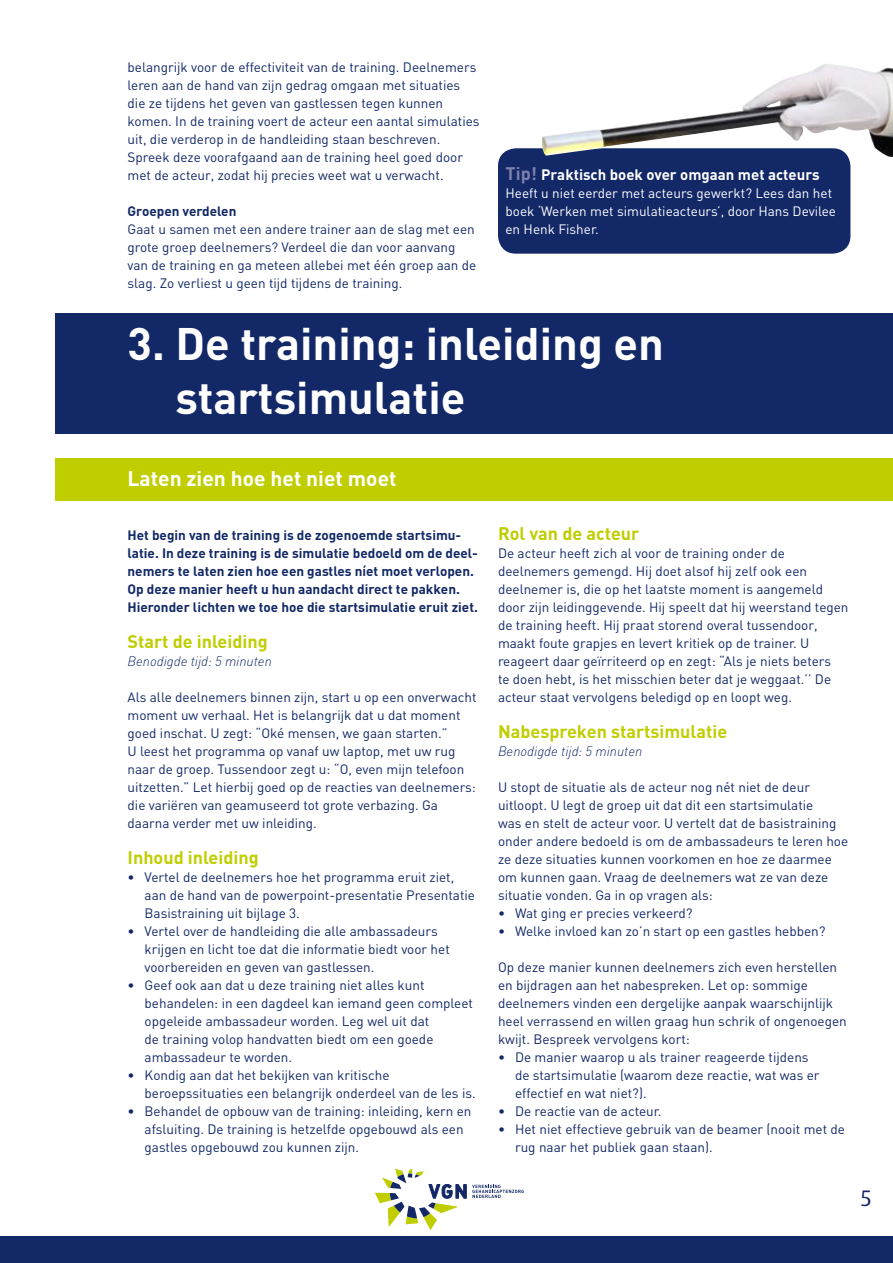
<style>
.page{position:relative;width:893px;height:1263px;background:#fff}
.page>*{position:absolute;margin:0;border:0;box-sizing:border-box;transform-origin:0 0}
.t1{font:700 45px/54px "DIN";color:#fff}
.t2{font:22.5px "Dax";color:#122867}
.t3{font:700 21px "DIN";color:#fff}
.t4{font:700 18px "DIN";color:#c0ce00}
.t5{font:700 15px "DIN";color:#fff}
.t6{font:13.5px/18px "DIN";color:#122867}
.t7{font:700 13.5px/18px "DIN";color:#122867}
.t8{font:13.5px/18px "DIN";color:#fff}
.t9{font:italic 300 13.5px "DIN";color:#122867}
.s1{font-size:18px;color:#7d80ac}
</style>
<div class="page">
<div style="left:498px;top:148px;width:352px;height:106px;background:#122867;border-radius:18px"></div>
<div style="left:55px;top:314px;width:838px;height:120px;background:#122867"></div>
<div style="left:55px;top:458px;width:838px;height:43px;background:#c0ce00"></div>
<img style="left:540px;top:64px;width:353px;height:93px">
<svg style="left:472px;top:1185px;width:52px;height:13px"></svg>
<svg style="left:375px;top:1168px;width:91px;height:62px"></svg>
<div style="left:0;top:1236px;width:893px;height:27px;background:#122867"></div>
<p class="t6" style="left:128px;top:58px;width:353px">belangrijk voor de effectiviteit van de training. Deelnemers leren aan de hand van zijn gedrag omgaan met situaties die ze tijdens het geven van gastlessen tegen kunnen komen. In de training voert de acteur een aantal simulaties uit, die verderop in de handleiding staan beschreven.<br>Spreek deze voorafgaand aan de training heel goed door met de acteur, zodat hij precies weet wat u verwacht.</p>
<p class="t7" style="left:128px;top:201px;width:110px">Groepen verdelen</p>
<p class="t6" style="left:128px;top:220px;width:350px">Gaat u samen met een andere trainer aan de slag met een grote groep deelnemers? Verdeel die dan voor aanvang van de training en ga meteen allebei met één groep aan de slag. Zo verliest u geen tijd tijdens de training.</p>
<p class="t5" style="left:505px;top:165px;width:316px"><span class="s1">Tip!</span> Praktisch boek over omgaan met acteurs</p>
<p class="t8" style="left:505px;top:184px;width:332px">Heeft u niet eerder met acteurs gewerkt? Lees dan het boek ‘Werken met simulatieacteurs’, door Hans Devilee en Henk Fisher.</p>
<h1 class="t1" style="left:176px;top:315px;width:490px;text-indent:-48px">3. De training: inleiding en startsimulatie</h1>
<h3 class="t3" style="left:128px;top:465px;width:270px">Laten zien hoe het niet moet</h3>
<p class="t7" style="left:128px;top:526px;width:352px">Het begin van de training is de zogenoemde startsimu&shy;latie. In deze training is de simulatie bedoeld om de deel&shy;nemers te laten zien hoe een gastles níet moet verlopen.<br>Op deze manier heeft u hun aandacht direct te pakken.<br>Hieronder lichten we toe hoe die startsimulatie eruit ziet.</p>
<h3 class="t4" style="left:128px;top:630px;width:142px">Start de inleiding</h3>
<p class="t9" style="left:128px;top:653px;width:146px">Benodigde tijd: 5 minuten</p>
<p class="t6" style="left:128px;top:688px;width:350px">Als alle deelnemers binnen zijn, start u op een onverwacht moment uw verhaal. Het is belangrijk dat u dat moment goed inschat. U zegt: “Oké mensen, we gaan starten.”<br>U leest het programma op vanaf uw laptop, met uw rug naar de groep. Tussendoor zegt u: “O, even mijn telefoon uitzetten.” Let hierbij goed op de reacties van deelnemers: die variëren van geamuseerd tot grote verbazing. Ga daarna verder met uw inleiding.</p>
<h3 class="t4" style="left:128px;top:846px;width:133px">Inhoud inleiding</h3>
<p class="t6" style="left:145px;top:868px;width:332px;text-indent:-17px">• Vertel de deelnemers hoe het programma eruit ziet, aan de hand van de powerpoint-presentatie Presentatie<br>Basistraining uit bijlage 3.</p>
<p class="t6" style="left:145px;top:922px;width:307px;text-indent:-17px">• Vertel over de handleiding die alle ambassadeurs krijgen en licht toe dat die informatie biedt voor het voorbereiden en geven van gastlessen.</p>
<p class="t6" style="left:145px;top:976px;width:330px;text-indent:-17px">• Geef ook aan dat u deze training niet alles kunt behandelen: in een dagdeel kan iemand geen compleet opgeleide ambassadeur worden. Leg wel uit dat<br>de training volop handvatten biedt om een goede ambassadeur te worden.</p>
<p class="t6" style="left:145px;top:1066px;width:333px;text-indent:-17px">• Kondig aan dat het bekijken van kritische beroepssituaties een belangrijk onderdeel van de les is.</p>
<p class="t6" style="left:145px;top:1102px;width:328px;text-indent:-17px">• Behandel de opbouw van de training: inleiding, kern en afsluiting. De training is hetzelfde opgebouwd als een gastles opgebouwd zou kunnen zijn.</p>
<h3 class="t4" style="left:498px;top:522px;width:143px">Rol van de acteur</h3>
<p class="t6" style="left:498px;top:544px;width:352px">De acteur heeft zich al voor de training onder de deelnemers gemengd. Hij doet alsof hij zelf ook een deelnemer is, die op het laatste moment is aangemeld door zijn leidinggevende. Hij speelt dat hij weerstand tegen de training heeft. Hij praat storend overal tussendoor, maakt foute grapjes en levert kritiek op de trainer. U reageert daar geïrriteerd op en zegt: “Als je niets beters<br>te doen hebt, is het misschien beter dat je weggaat.’’ De acteur staat vervolgens beledigd op en loopt weg.</p>
<h3 class="t4" style="left:498px;top:720px;width:231px">Nabespreken startsimulatie</h3>
<p class="t9" style="left:498px;top:743px;width:146px">Benodigde tijd: 5 minuten</p>
<p class="t6" style="left:498px;top:778px;width:352px">U stopt de situatie als de acteur nog nét niet de deur uitloopt. U legt de groep uit dat dit een startsimulatie<br>was en stelt de acteur voor. U vertelt dat de basistraining onder andere bedoeld is om de ambassadeurs te leren hoe ze deze situaties kunnen voorkomen en hoe ze daarmee om kunnen gaan. Vraag de deelnemers wat ze van deze situatie vonden. Ga in op vragen als:</p>
<p class="t6" style="left:498px;top:904px;width:196px">• Wat ging er precies verkeerd?</p>
<p class="t6" style="left:498px;top:922px;width:329px">• Welke invloed kan zo’n start op een gastles hebben?</p>
<p class="t6" style="left:498px;top:958px;width:350px">Op deze manier kunnen deelnemers zich even herstellen en bijdragen aan het nabespreken. Let op: sommige deelnemers vinden een dergelijke aanpak waarschijnlijk heel verrassend en willen graag hun schrik of ongenoegen kwijt. Bespreek vervolgens kort:</p>
<p class="t6" style="left:515px;top:1048px;width:306px;text-indent:-17px">• De manier waarop u als trainer reageerde tijdens de startsimulatie (waarom deze reactie, wat was er effectief en wat niet?).</p>
<p class="t6" style="left:498px;top:1102px;width:165px">• De reactie van de acteur.</p>
<p class="t6" style="left:515px;top:1120px;width:332px;text-indent:-17px">• Het niet effectieve gebruik van de beamer (nooit met de rug naar het publiek gaan staan).</p>
<h2 class="t2" style="left:860px;top:1186px;width:13px">5</h2>
</div>
